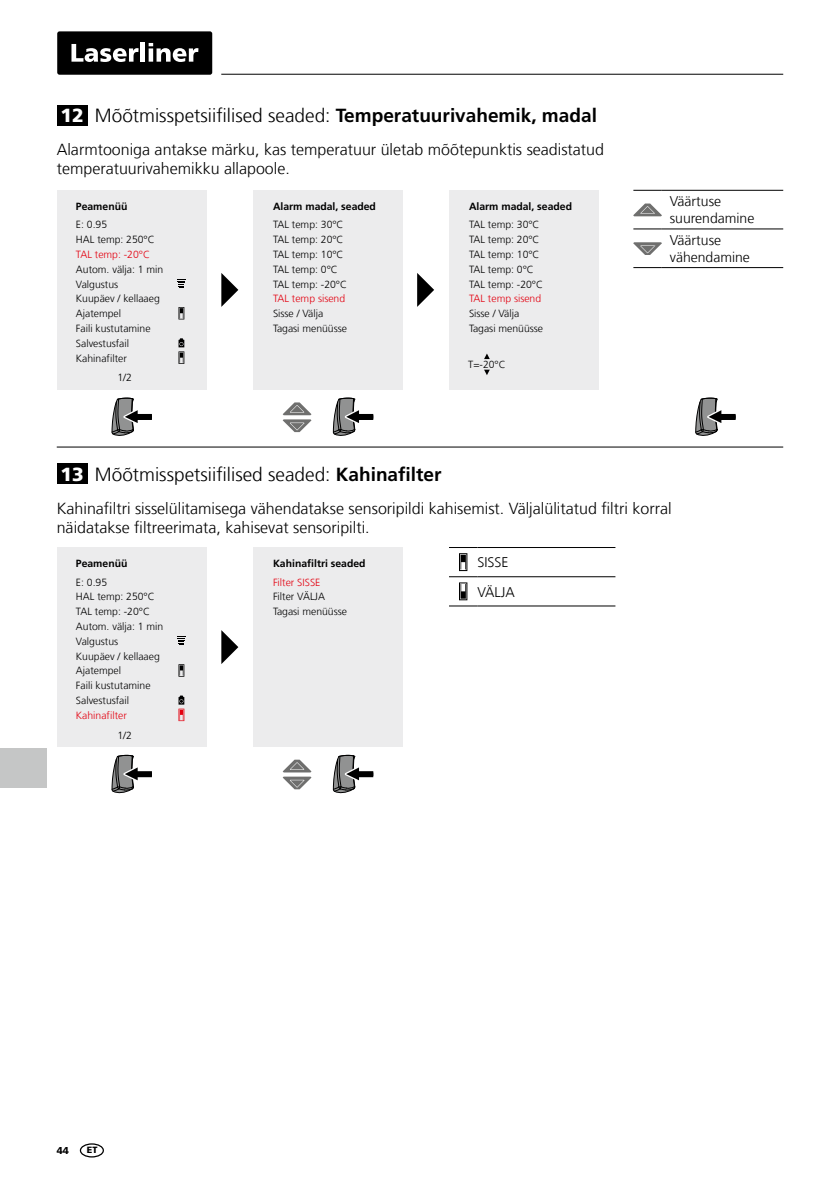
<style>
.page{position:relative;width:840px;height:1191px;background:#fff}
.page>*{position:absolute;margin:0;border:0;box-sizing:border-box;transform-origin:0 0}
.t1{font:300 19px "Frutiger LT Com";color:#000}
.t2{font:900 19px "Frutiger LT Com";color:#fff}
.t3{font:300 16px/19.2px "Frutiger LT Com";color:#000}
.t4{font:300 14px/16.8px "Frutiger LT Com";color:#000}
.t5{font:300 10.4px/14.8px "Frutiger LT Com";color:#000}
.t6{font:700 10.4px "Frutiger LT Com";color:#000}
.t7{font:300 10.4px "Frutiger LT Com";color:#e3000f}
.t8{font:900 10px "Frutiger LT Com";color:#000}
.t9{font:900 9px "Frutiger LT Com";color:#000}
.s1{font-weight:700}
</style>
<div class="page">
<hr style="left:221px;top:74px;width:561px;height:1px;background:#000">
<div style="left:57px;top:31px;width:155px;height:44px;background:#000;border-radius:2px"></div>
<svg style="left:71px;top:44px;width:67px;height:18px"></svg>
<hr style="left:141px;top:43px;width:4px;height:19px;background:#fff">
<svg style="left:148px;top:43px;width:50px;height:19px"></svg>
<div style="left:57px;top:463px;width:30px;height:21px;background:#000"></div>
<hr style="left:57px;top:446px;width:725px;height:1px;background:#000">
<div style="left:57px;top:105px;width:30px;height:20px;background:#000"></div>
<div style="left:449px;top:190px;width:149px;height:200px;background:#ececed"></div>
<div style="left:57px;top:190px;width:149px;height:200px;background:#ececed"></div>
<div style="left:253px;top:190px;width:150px;height:200px;background:#ececed"></div>
<svg style="left:221px;top:273px;width:17px;height:34px"></svg>
<svg style="left:112px;top:397px;width:40px;height:39px"></svg>
<svg style="left:695px;top:397px;width:40px;height:39px"></svg>
<svg style="left:333px;top:397px;width:40px;height:39px"></svg>
<svg style="left:282px;top:402px;width:29px;height:30px"></svg>
<svg style="left:417px;top:273px;width:17px;height:34px"></svg>
<svg style="left:484px;top:353px;width:5px;height:6px"></svg>
<svg style="left:484px;top:370px;width:5px;height:5px"></svg>
<div style="left:57px;top:547px;width:149px;height:200px;background:#ececed"></div>
<div style="left:253px;top:547px;width:150px;height:200px;background:#ececed"></div>
<svg style="left:221px;top:630px;width:17px;height:34px"></svg>
<svg style="left:112px;top:754px;width:40px;height:39px"></svg>
<svg style="left:333px;top:754px;width:40px;height:39px"></svg>
<svg style="left:282px;top:759px;width:29px;height:30px"></svg>
<div style="left:80px;top:1143px;width:24px;height:14px;border:1px solid #000;border-radius:50%"></div>
<div style="left:0;top:748px;width:46px;height:39px;background:#c5c6c6"></div>
<svg style="left:177px;top:279px;width:8px;height:9px"></svg>
<svg style="left:178px;top:307px;width:6px;height:12px"></svg>
<svg style="left:179px;top:308px;width:4px;height:10px"></svg>
<svg style="left:178px;top:338px;width:6px;height:25px"></svg>
<svg style="left:633px;top:190px;width:28px;height:1px"></svg>
<hr style="left:661px;top:190px;width:121px;height:1px;background:#000">
<svg style="left:633px;top:229px;width:28px;height:1px"></svg>
<hr style="left:661px;top:229px;width:121px;height:1px;background:#000">
<svg style="left:633px;top:267px;width:28px;height:1px"></svg>
<hr style="left:661px;top:267px;width:121px;height:1px;background:#000">
<svg style="left:633px;top:203px;width:28px;height:13px"></svg>
<svg style="left:633px;top:242px;width:28px;height:13px"></svg>
<svg style="left:177px;top:636px;width:8px;height:9px"></svg>
<svg style="left:178px;top:664px;width:6px;height:12px"></svg>
<svg style="left:179px;top:665px;width:4px;height:10px"></svg>
<svg style="left:178px;top:695px;width:6px;height:9px"></svg>
<svg style="left:178px;top:708px;width:6px;height:13px"></svg>
<hr style="left:179px;top:709px;width:4px;height:11px;background:#e76a72">
<svg style="left:180px;top:710px;width:3px;height:10px"></svg>
<hr style="left:477px;top:547px;width:138px;height:1px;background:#000">
<hr style="left:477px;top:576px;width:138px;height:1px;background:#000">
<hr style="left:477px;top:605px;width:138px;height:1px;background:#000">
<svg style="left:449px;top:547px;width:28px;height:59px"></svg>
<h1 class="t2" style="left:60px;top:104px;width:25px">12</h1>
<h1 class="t1" style="left:95px;top:105px;width:503px">Mõõtmisspetsiifilised seaded: <span class="s1">Temperatuurivahemik, madal</span></h1>
<h2 class="t3" style="left:57px;top:140px;width:548px">Alarmtooniga antakse märku, kas temperatuur ületab mõõtepunktis seadistatud temperatuurivahemikku allapoole.</h2>
<p class="t6" style="left:76px;top:200px;width:53px">Peamenüü</p>
<p class="t5" style="left:76px;top:217px;width:80px">E: 0.95<br>HAL temp: 250°C</p>
<p class="t7" style="left:76px;top:248px;width:75px">TAL temp: -20°C</p>
<p class="t5" style="left:76px;top:262px;width:89px">Autom. välja: 1 min<br>Valgustus<br>Kuupäev / kellaaeg<br>Ajatempel<br>Faili kustutamine<br>Salvestusfail<br>Kahinafilter</p>
<p class="t5" style="left:117px;top:370px;width:16px">1/2</p>
<p class="t6" style="left:273px;top:200px;width:104px">Alarm madal, seaded</p>
<p class="t5" style="left:273px;top:217px;width:75px">TAL temp: 30°C<br>TAL temp: 20°C<br>TAL temp: 10°C<br>TAL temp: 0°C<br>TAL temp: -20°C</p>
<p class="t7" style="left:273px;top:293px;width:74px">TAL temp sisend</p>
<p class="t5" style="left:273px;top:306px;width:75px">Sisse / Välja<br>Tagasi menüüsse</p>
<p class="t6" style="left:469px;top:200px;width:104px">Alarm madal, seaded</p>
<p class="t5" style="left:469px;top:217px;width:75px">TAL temp: 30°C<br>TAL temp: 20°C<br>TAL temp: 10°C<br>TAL temp: 0°C<br>TAL temp: -20°C</p>
<p class="t7" style="left:469px;top:293px;width:74px">TAL temp sisend</p>
<p class="t5" style="left:469px;top:306px;width:75px">Sisse / Välja<br>Tagasi menüüsse</p>
<p class="t5" style="left:468px;top:357px;width:39px">T=-20°C</p>
<h3 class="t4" style="left:669px;top:193px;width:86px">Väärtuse suurendamine</h3>
<h3 class="t4" style="left:669px;top:232px;width:82px">Väärtuse vähendamine</h3>
<h1 class="t1" style="left:95px;top:463px;width:348px">Mõõtmisspetsiifilised seaded: <span class="s1">Kahinafilter</span></h1>
<h2 class="t3" style="left:57px;top:499px;width:616px">Kahinafiltri sisselülitamisega vähendatakse sensoripildi kahisemist. Väljalülitatud filtri korral näidatakse filtreerimata, kahisevat sensoripilti.</h2>
<p class="t6" style="left:76px;top:557px;width:53px">Peamenüü</p>
<p class="t5" style="left:76px;top:574px;width:89px">E: 0.95<br>HAL temp: 250°C<br>TAL temp: -20°C<br>Autom. välja: 1 min<br>Valgustus<br>Kuupäev / kellaaeg<br>Ajatempel<br>Faili kustutamine<br>Salvestusfail</p>
<p class="t7" style="left:76px;top:709px;width:52px">Kahinafilter</p>
<p class="t5" style="left:117px;top:727px;width:16px">1/2</p>
<h1 class="t2" style="left:60px;top:463px;width:25px">13</h1>
<h3 class="t4" style="left:477px;top:548px;width:39px;line-height:29.2px">SISSE<br>VÄLJA</h3>
<p class="t6" style="left:273px;top:557px;width:94px">Kahinafiltri seaded</p>
<p class="t7" style="left:273px;top:576px;width:49px">Filter SISSE</p>
<p class="t5" style="left:273px;top:589px;width:75px">Filter VÄLJA<br>Tagasi menüüsse</p>
<p class="t8" style="left:57px;top:1144px;width:14px">44</p>
<p class="t9" style="left:87px;top:1144px;width:12px">ET</p>
</div>
